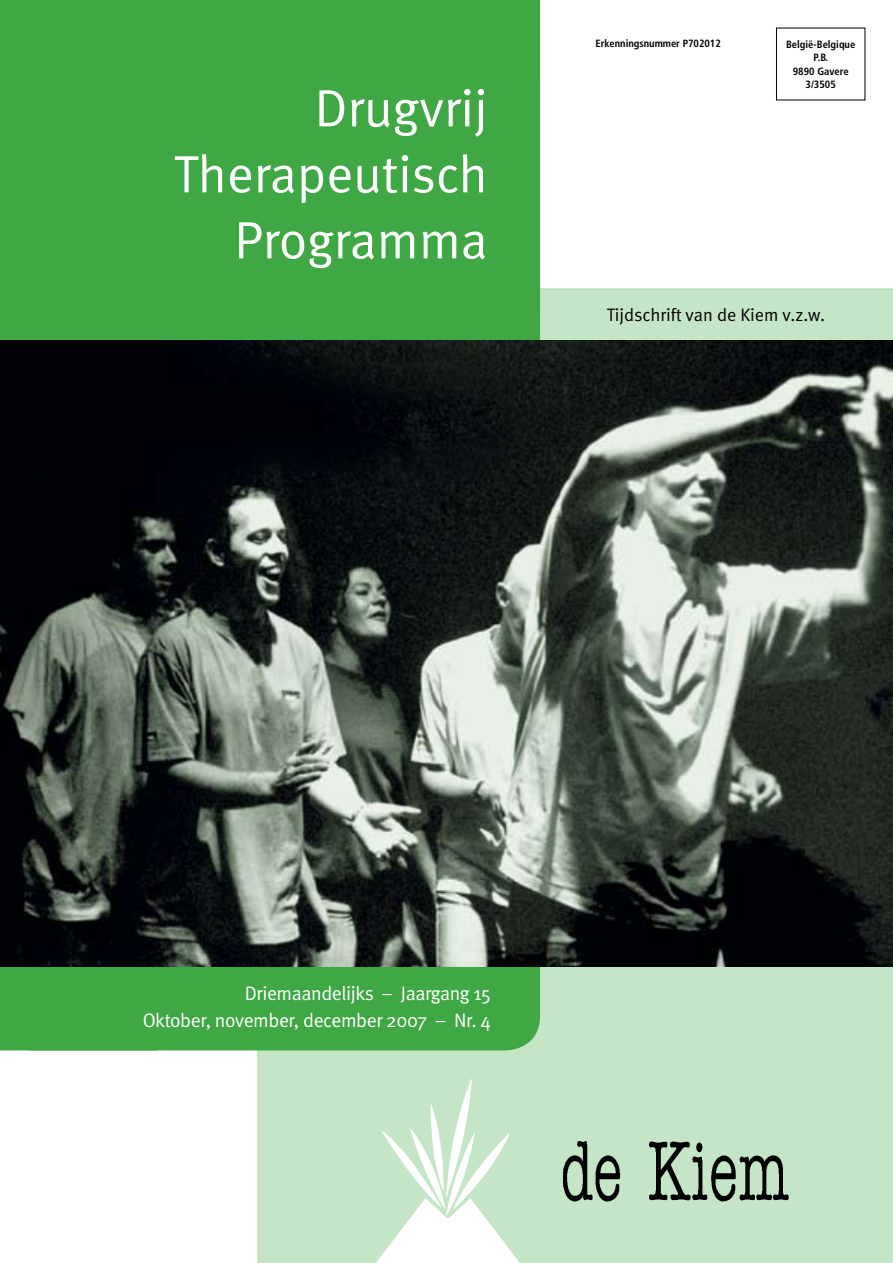
<style>
.page{position:relative;width:893px;height:1263px;background:#fff}
.page>*{position:absolute;margin:0;border:0;box-sizing:border-box;transform-origin:0 0}
.t1{font:52.5px/66px "Meta Normal";color:#fff;text-align:right}
.t2{font:19.5px/27.6px "Meta Normal";letter-spacing:-.02em;color:#fff;text-align:right}
.t3{font:18px "Meta Normal";color:#000}
.t4{font:700 condensed 10.5px/13.5px "Frutiger";color:#000;text-align:center}
</style>
<div class="page">
<div style="left:257px;top:288px;width:636px;height:975px;background:#c5e5c7"></div>
<div style="left:1px;top:41px;width:538px;height:1009px;background:#3fa744;border-radius:34px"></div>
<svg style="left:0;top:0;width:540px;height:315px"></svg>
<img style="left:563px;top:1141px;width:225px;height:60px">
<img style="left:0;top:341px;width:893px;height:625px">
<svg style="left:359px;top:1079px;width:177px;height:184px"></svg>
<h1 class="t1" style="left:174px;top:75px;width:315px">Drugvrij<br>Therapeutisch<br>Programma</h1>
<p class="t4" style="left:595px;top:37px;width:127px">Erkenningsnummer P702012</p>
<p class="t4" style="left:786px;top:37px;width:71px">België-Belgique<br>P.B.<br>9890 Gavere<br>3/3505</p>
<p class="t3" style="left:607px;top:305px;width:220px">Tijdschrift van de Kiem v.z.w.</p>
<p class="t2" style="left:143px;top:979px;width:350px">Driemaandelijks – Jaargang 15<br>Oktober, november, december 2007 – Nr. 4</p>
</div>
